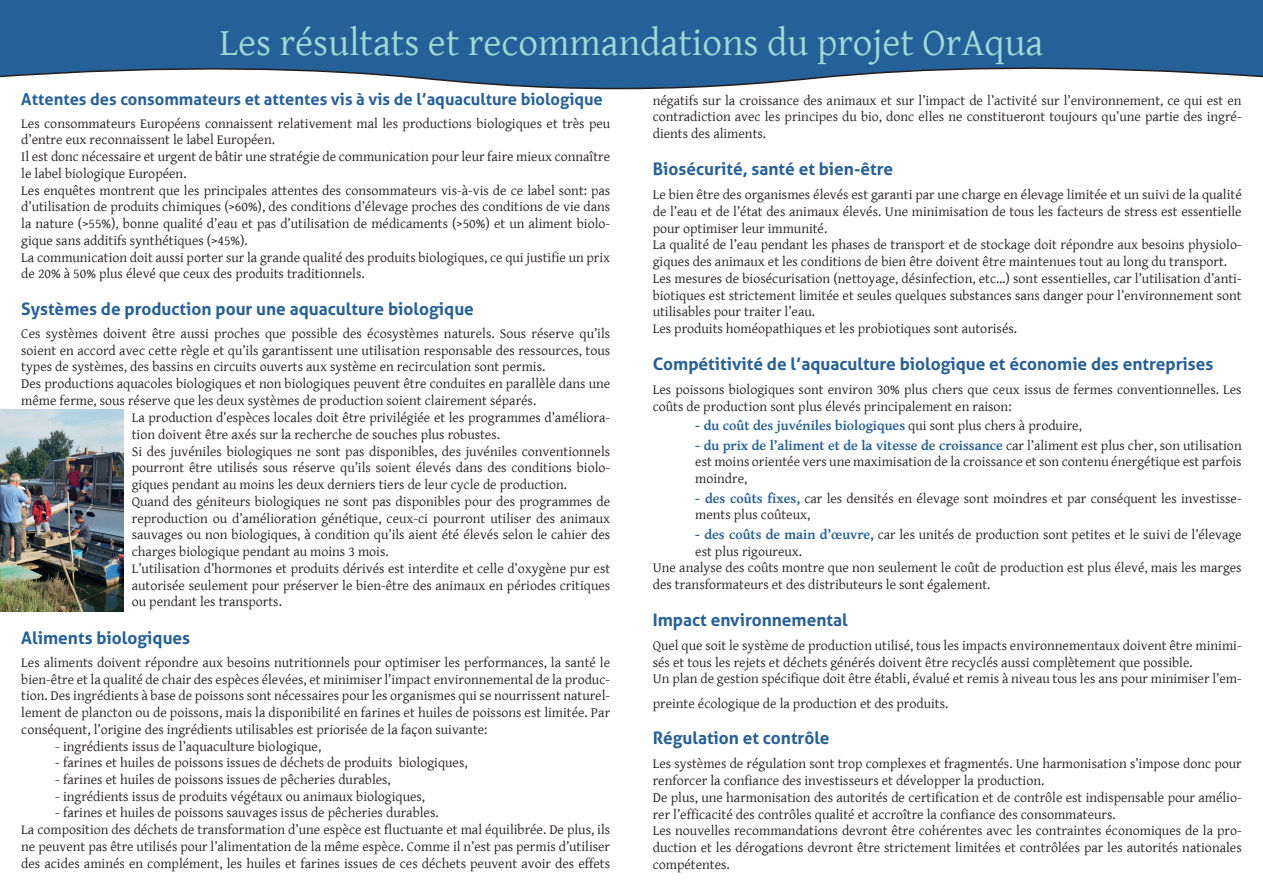
<style>
.page{position:relative;width:1263px;height:893px;background:#fff}
.page>*{position:absolute;margin:0;border:0;box-sizing:border-box;transform-origin:0 0}
.t1{font:39px "Gentium Basic";color:#a0d8d3}
.t2{font:700 17.25px "Aller";color:#256098}
.t3{font:700 16.5px "Aller";color:#256098}
.t4{font:13.95px/16.8px "Gentium Basic";color:#231f20}
.t5{font:700 13.95px "Gentium Basic";color:#256098}
.s1{font-weight:400;color:#231f20}
.s2{font-weight:700;color:#256098}
</style>
<div class="page">
<svg style="left:0;top:0;width:1263px;height:90px"></svg>
<img style="left:0;top:410px;width:123px;height:201px">
<h1 class="t1" style="left:220px;top:14px;width:825px">Les résultats et recommandations du projet OrAqua</h1>
<p class="t3" style="left:21px;top:89px;width:583px">Attentes des consommateurs et attentes vis à vis de l’aquaculture biologique</p>
<p class="t4" style="left:21px;top:114px;width:590px">Les consommateurs Européens connaissent relativement mal les productions biologiques et très peu d’entre eux reconnaissent le label Européen.<br>Il est donc nécessaire et urgent de bâtir une stratégie de communication pour leur faire mieux connaître le label biologique Européen.<br>Les enquêtes montrent que les principales attentes des consommateurs vis-à-vis de ce label sont: pas d’utilisation de produits chimiques (&gt;60%), des conditions d’élevage proches des conditions de vie dans la nature (&gt;55%), bonne qualité d’eau et pas d’utilisation de médicaments (&gt;50%) et un aliment biolo&shy;gique sans additifs synthétiques (&gt;45%).<br>La communication doit aussi porter sur la grande qualité des produits biologiques, ce qui justifie un prix de 20% à 50% plus élevé que ceux des produits traditionnels.</p>
<p class="t2" style="left:21px;top:298px;width:454px">Systèmes de production pour une aquaculture biologique</p>
<p class="t4" style="left:21px;top:324px;width:590px">Ces systèmes doivent être aussi proches que possible des écosystèmes naturels. Sous réserve qu’ils</p>
<p class="t4" style="left:21px;top:341px;width:590px">soient en accord avec cette règle et qu’ils garantissent une utilisation responsable des ressources, tous</p>
<p class="t4" style="left:21px;top:358px;width:525px">types de systèmes, des bassins en circuits ouverts aux système en recirculation sont permis.</p>
<p class="t4" style="left:21px;top:375px;width:590px">Des productions aquacoles biologiques et non biologiques peuvent être conduites en parallèle dans une</p>
<p class="t4" style="left:21px;top:391px;width:516px">même ferme, sous réserve que les deux systèmes de production soient clairement séparés.</p>
<p class="t4" style="left:132px;top:409px;width:480px">La production d’espèces locales doit être privilégiée et les programmes d’améliora-</p>
<p class="t4" style="left:132px;top:426px;width:370px">tion doivent être axés sur la recherche de souches plus robustes.</p>
<p class="t4" style="left:132px;top:442px;width:480px">Si des juvéniles biologiques ne sont pas disponibles, des juvéniles conventionnels</p>
<p class="t4" style="left:132px;top:459px;width:480px">pourront être utilisés sous réserve qu’ils soient élevés dans des conditions biolo-</p>
<p class="t4" style="left:132px;top:476px;width:437px">giques pendant au moins les deux derniers tiers de leur cycle de production.</p>
<p class="t4" style="left:132px;top:492px;width:480px">Quand des géniteurs biologiques ne sont pas disponibles pour des programmes de</p>
<p class="t4" style="left:132px;top:509px;width:480px">reproduction ou d’amélioration génétique, ceux-ci pourront utiliser des animaux</p>
<p class="t4" style="left:132px;top:526px;width:480px">sauvages ou non biologiques, à condition qu’ils aient été élevés selon le cahier des</p>
<p class="t4" style="left:132px;top:543px;width:258px">charges biologique pendant au moins 3 mois.</p>
<p class="t4" style="left:132px;top:559px;width:480px">L’utilisation d’hormones et produits dérivés est interdite et celle d’oxygène pur est</p>
<p class="t4" style="left:132px;top:576px;width:480px">autorisée seulement pour préserver le bien-être des animaux en périodes critiques</p>
<p class="t4" style="left:132px;top:593px;width:152px">ou pendant les transports.</p>
<p class="t2" style="left:21px;top:627px;width:170px">Aliments biologiques</p>
<p class="t4" style="left:21px;top:653px;width:590px;text-align:justify">Les aliments doivent répondre aux besoins nutritionnels pour optimiser les performances, la santé le bien-être et la qualité de chair des espèces élevées, et minimiser l’impact environnemental de la produc&shy;tion. Des ingrédients à base de poissons sont nécessaires pour les organismes qui se nourrissent naturel&shy;lement de plancton ou de poissons, mais la disponibilité en farines et huiles de poissons est limitée. Par conséquent, l’origine des ingrédients utilisables est priorisée de la façon suivante:</p>
<p class="t4" style="left:55px;top:737px;width:267px">- ingrédients issus de l’aquaculture biologique,</p>
<p class="t4" style="left:55px;top:754px;width:414px">- farines et huiles de poissons issues de déchets de produits biologiques,</p>
<p class="t4" style="left:55px;top:771px;width:337px">- farines et huiles de poissons issues de pêcheries durables,</p>
<p class="t4" style="left:55px;top:787px;width:371px">- ingrédients issus de produits végétaux ou animaux biologiques,</p>
<p class="t4" style="left:21px;top:804px;width:590px;text-indent:34px">- farines et huiles de poissons sauvages issus de pêcheries durables.<br>La composition des déchets de transformation d’une espèce est fluctuante et mal équilibrée. De plus, ils ne peuvent pas être utilisés pour l’alimentation de la même espèce. Comme il n’est pas permis d’utiliser des acides aminés en complément, les huiles et farines issues de ces déchets peuvent avoir des effets</p>
<p class="t4" style="left:653px;top:91px;width:590px;text-align:justify">négatifs sur la croissance des animaux et sur l’impact de l’activité sur l’environnement, ce qui est en contradiction avec les principes du bio, donc elles ne constitueront toujours qu’une partie des ingré&shy;dients des aliments.</p>
<p class="t2" style="left:653px;top:158px;width:242px">Biosécurité, santé et bien-être</p>
<p class="t4" style="left:653px;top:186px;width:590px">Le bien être des organismes élevés est garanti par une charge en élevage limitée et un suivi de la qualité de l’eau et de l’état des animaux élevés. Une minimisation de tous les facteurs de stress est essentielle pour optimiser leur immunité.<br>La qualité de l’eau pendant les phases de transport et de stockage doit répondre aux besoins physiolo&shy;giques des animaux et les conditions de bien être doivent être maintenues tout au long du transport.<br>Les mesures de biosécurisation (nettoyage, désinfection, etc…) sont essentielles, car l’utilisation d’anti&shy;biotiques est strictement limitée et seules quelques substances sans danger pour l’environnement sont utilisables pour traiter l’eau.<br>Les produits homéopathiques et les probiotiques sont autorisés.</p>
<p class="t2" style="left:653px;top:353px;width:562px">Compétitivité de l’aquaculture biologique et économie des entreprises</p>
<p class="t4" style="left:653px;top:381px;width:590px">Les poissons biologiques sont environ 30% plus chers que ceux issus de fermes conventionnelles. Les coûts de production sont plus élevés principalement en raison:</p>
<p class="t5" style="left:695px;top:415px;width:388px">- du coût des juvéniles biologiques <span class="s1">qui sont plus chers à produire,</span></p>
<p class="t4" style="left:695px;top:436px;width:548px;text-align:justify"><span class="s2">- du prix de l’aliment et de la vitesse de croissance</span> car l’aliment est plus cher, son utilisation est moins orientée vers une maximisation de la croissance et son contenu énergétique est parfois moindre,</p>
<p class="t4" style="left:695px;top:489px;width:548px"><span class="s2">- des coûts fixes,</span> car les densités en élevage sont moindres et par conséquent les investisse&shy;ments plus coûteux,</p>
<p class="t4" style="left:695px;top:526px;width:548px"><span class="s2">- des coûts de main d’œuvre,</span> car les unités de production sont petites et le suivi de l’élevage</p>
<p class="t4" style="left:695px;top:542px;width:108px">est plus rigoureux.</p>
<p class="t4" style="left:653px;top:559px;width:590px">Une analyse des coûts montre que non seulement le coût de production est plus élevé, mais les marges</p>
<p class="t4" style="left:653px;top:576px;width:339px">des transformateurs et des distributeurs le sont également.</p>
<p class="t2" style="left:653px;top:609px;width:197px">Impact environnemental</p>
<p class="t4" style="left:653px;top:637px;width:590px">Quel que soit le système de production utilisé, tous les impacts environnementaux doivent être minimi&shy;sés et tous les rejets et déchets générés doivent être recyclés aussi complètement que possible.<br>Un plan de gestion spécifique doit être établi, évalué et remis à niveau tous les ans pour minimiser l’em-</p>
<p class="t4" style="left:653px;top:694px;width:297px">preinte écologique de la production et des produits.</p>
<p class="t2" style="left:653px;top:728px;width:178px">Régulation et contrôle</p>
<p class="t4" style="left:653px;top:755px;width:590px">Les systèmes de régulation sont trop complexes et fragmentés. Une harmonisation s’impose donc pour renforcer la confiance des investisseurs et développer la production.<br>De plus, une harmonisation des autorités de certification et de contrôle est indispensable pour amélio&shy;rer l’efficacité des contrôles qualité et accroître la confiance des consommateurs.<br>Les nouvelles recommandations devront être cohérentes avec les contraintes économiques de la pro&shy;duction et les dérogations devront être strictement limitées et contrôlées par les autorités nationales compétentes.</p>
</div>
